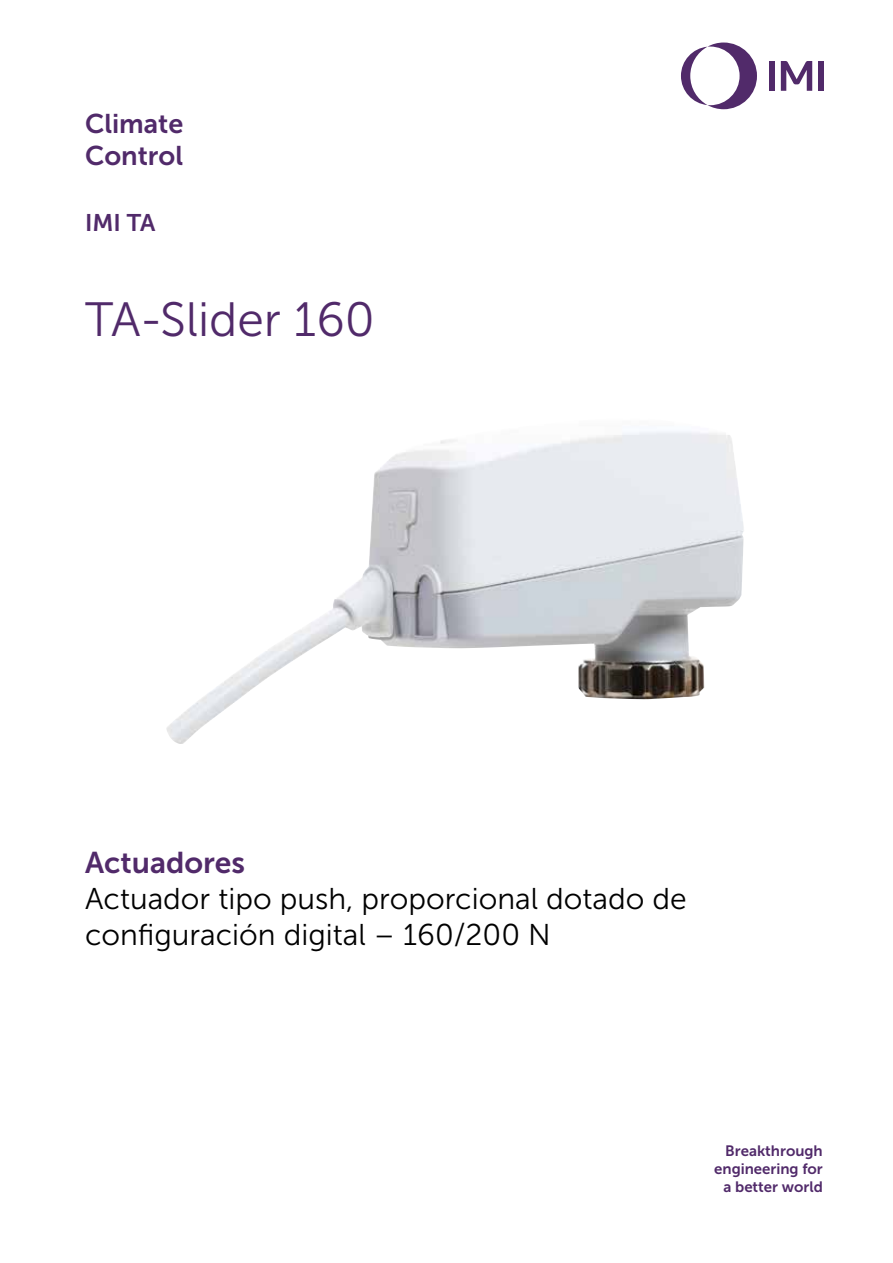
<style>
.page{position:relative;width:893px;height:1263px;background:#fff}
.page>*{position:absolute;margin:0;border:0;box-sizing:border-box;transform-origin:0 0}
.t1{font:48px "Museo Sans 300";color:#512a6a}
.t2{font:30px/36px "Museo Sans 300";color:#000}
.t3{font:30px "Museo Sans 700";color:#512a6a}
.t4{font:27px/32.4px "Museo Sans 700";color:#512a6a}
.t5{font:24px "Museo Sans 700";color:#512a6a}
.t6{font:15px/18px "Museo Sans 700";color:#512a6a;text-align:right}
</style>
<div class="page">
<svg style="left:681px;top:43px;width:76px;height:66px"></svg>
<div style="left:769px;top:61px;width:6px;height:30px;background:#512a6a"></div>
<div style="left:818px;top:61px;width:6px;height:30px;background:#512a6a"></div>
<svg style="left:781px;top:61px;width:31px;height:30px"></svg>
<img style="left:166px;top:431px;width:578px;height:313px">
<p class="t4" style="left:85px;top:107px;width:100px">Climate<br>Control</p>
<p class="t5" style="left:85px;top:210px;width:72px">IMI TA</p>
<h1 class="t1" style="left:85px;top:293px;width:291px">TA-Slider 160</h1>
<p class="t3" style="left:85px;top:846px;width:162px">Actuadores</p>
<p class="t2" style="left:85px;top:881px;width:603px">Actuador tipo push, proporcional dotado de configuración digital – 160/200 N</p>
<p class="t6" style="left:714px;top:1142px;width:110px">Breakthrough engineering for a better world</p>
</div>
